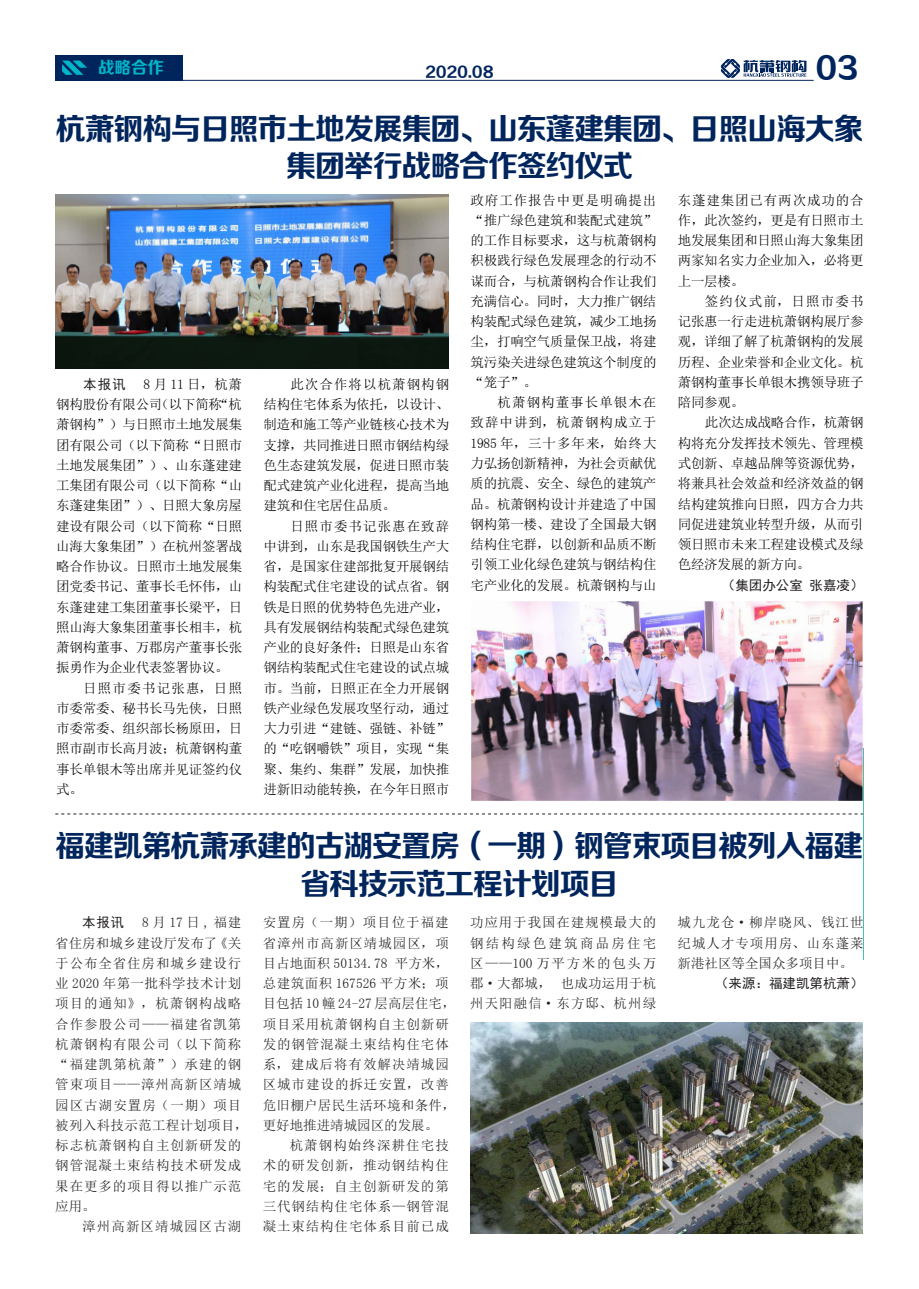
<style>
.page{position:relative;width:919px;height:1289px;background:#fff}
.page>*{position:absolute;margin:0;border:0;box-sizing:border-box;transform-origin:0 0}
.t1{font:30px/37.5px "FZZCHJW GB1 0";letter-spacing:-.04em;color:#00255d;text-align:center}
.t2{font:16.5px "FZZCHJW GB1 0";color:#00b5c8}
.t3{font:15px "FZZCHJW GB1 0";color:#00255d}
.t4{font:13.5px/20.2px "Sim Sun";letter-spacing:-.02em;color:#000;text-align:justify}
.t5{font:13.5px/20.2px "Sim Sun";letter-spacing:.065em;color:#231f20;text-align:justify}
.t6{font:13.5px "Sim Hei";color:#231f20}
</style>
<div class="page">
<div style="left:87px;top:55px;width:95px;height:25px;background:#00255d"></div>
<hr style="left:55px;top:80px;width:758px;height:1px;background:#00255d">
<div style="left:55px;top:55px;width:32px;height:25px;background:#00255d"></div>
<svg style="left:62px;top:61px;width:25px;height:14px"></svg>
<svg style="left:720px;top:59px;width:86px;height:19px"></svg>
<svg style="left:55px;top:813px;width:808px;height:1px"></svg>
<img style="left:470px;top:1022px;width:392px;height:211px">
<hr style="left:863px;top:748px;width:1px;height:211px;background:#4dc0ad">
<img style="left:55px;top:194px;width:394px;height:175px">
<img style="left:471px;top:601px;width:391px;height:199px">
<p class="t2" style="left:98px;top:59px;width:67px">战略合作</p>
<p class="t3" style="left:425px;top:64px;width:70px">2020.08</p>
<h1 class="t1" style="left:815px;top:51px;width:44px">03</h1>
<h1 class="t1" style="left:56px;top:112px;width:809px">杭萧钢构与日照市土地发展集团、山东蓬建集团、日照山海大象集团举行战略合作签约仪式</h1>
<p class="t4" style="left:56px;top:374px;width:187px;text-indent:87px">8 月 11 日，杭萧钢构股份有限公司（以下简称“杭萧钢构”）与日照市土地发展集团有限公司（以下简称“日照市土地发展集团”）、山东蓬建建工集团有限公司（以下简称“山东蓬建集团”）、日照大象房屋建设有限公司（以下简称“日照山海大象集团”）在杭州签署战略合作协议。日照市土地发展集团党委书记、董事长毛怀伟，山东蓬建建工集团董事长梁平，日照山海大象集团董事长相丰，杭萧钢构董事、万郡房产董事长张振勇作为企业代表签署协议。</p>
<p class="t4" style="left:56px;top:677px;width:187px;text-indent:27px">日照市委书记张惠，日照市委常委、秘书长马先侠，日照市委常委、组织部长杨原田，日照市副市长高月波；杭萧钢构董事长单银木等出席并见证签约仪式。</p>
<p class="t6" style="left:83px;top:377px;width:44px">本报讯</p>
<p class="t4" style="left:263px;top:374px;width:187px;text-indent:27px">此次合作将以杭萧钢构钢结构住宅体系为依托，以设计、制造和施工等产业链核心技术为支撑，共同推进日照市钢结构绿色生态建筑发展，促进日照市装配式建筑产业化进程，提高当地建筑和住宅居住品质。</p>
<p class="t4" style="left:263px;top:515px;width:187px;text-indent:27px">日照市委书记张惠在致辞中讲到，山东是我国钢铁生产大省，是国家住建部批复开展钢结构装配式住宅建设的试点省。钢铁是日照的优势特色先进产业，具有发展钢结构装配式绿色建筑产业的良好条件；日照是山东省钢结构装配式住宅建设的试点城市。当前，日照正在全力开展钢铁产业绿色发展攻坚行动，通过大力引进“建链、强链、补链”的“吃钢嚼铁”项目，实现“集聚、集约、集群”发展，加快推进新旧动能转换，在今年日照市</p>
<p class="t4" style="left:470px;top:190px;width:187px">政府工作报告中更是明确提出“推广绿色建筑和装配式建筑”的工作目标要求，这与杭萧钢构积极践行绿色发展理念的行动不谋而合，与杭萧钢构合作让我们充满信心。同时，大力推广钢结构装配式绿色建筑，减少工地扬尘，打响空气质量保卫战，将建筑污染关进绿色建筑这个制度的“笼子”。</p>
<p class="t4" style="left:470px;top:392px;width:187px;text-indent:27px">杭萧钢构董事长单银木在致辞中讲到，杭萧钢构成立于1985 年，三十多年来，始终大力弘扬创新精神，为社会贡献优质的抗震、安全、绿色的建筑产品。杭萧钢构设计并建造了中国钢构第一楼、建设了全国最大钢结构住宅群，以创新和品质不断引领工业化绿色建筑与钢结构住宅产业化的发展。杭萧钢构与山</p>
<p class="t4" style="left:677px;top:190px;width:187px">东蓬建集团已有两次成功的合作，此次签约，更是有日照市土地发展集团和日照山海大象集团两家知名实力企业加入，必将更上一层楼。</p>
<p class="t4" style="left:677px;top:291px;width:187px;text-indent:27px">签约仪式前，日照市委书记张惠一行走进杭萧钢构展厅参观，详细了解了杭萧钢构的发展历程、企业荣誉和企业文化。杭萧钢构董事长单银木携领导班子陪同参观。</p>
<p class="t4" style="left:677px;top:412px;width:187px;text-indent:27px">此次达成战略合作，杭萧钢构将充分发挥技术领先、管理模式创新、卓越品牌等资源优势，将兼具社会效益和经济效益的钢结构建筑推向日照，四方合力共同促进建筑业转型升级，从而引领日照市未来工程建设模式及绿色经济发展的新方向。</p>
<p class="t6" style="left:721px;top:578px;width:143px">（集团办公室 张嘉凌）</p>
<h1 class="t1" style="left:55px;top:829px;width:809px">福建凯第杭萧承建的古湖安置房（一期）钢管束项目被列入福建省科技示范工程计划项目</h1>
<p class="t5" style="left:55px;top:912px;width:194px;text-align:left;text-indent:87px">8月17日,福建省住房和城乡建设厅发布了《关于公布全省住房和城乡建设行业 2020 年第一批科学技术计划项目的通知》，杭萧钢构战略合作参股公司——福建省凯第杭萧钢构有限公司（以下简称“福建凯第杭萧”）承建的钢管束项目——漳州高新区靖城园区古湖安置房（一期）项目被列入科技示范工程计划项目，标志杭萧钢构自主创新研发的钢管混凝土束结构技术研发成果在更多的项目得以推广示范应用。</p>
<p class="t5" style="left:82px;top:1216px;width:161px">漳州高新区靖城园区古湖</p>
<p class="t6" style="left:82px;top:915px;width:43px">本报讯</p>
<p class="t5" style="left:263px;top:912px;width:194px;text-align:left">安置房（一期）项目位于福建省漳州市高新区靖城园区，项目占地面积 50134.78 平方米，总建筑面积 167526 平方米；项目包括 10 幢 24-27 层高层住宅，项目采用杭萧钢构自主创新研发的钢管混凝土束结构住宅体系，建成后将有效解决靖城园区城市建设的拆迁安置，改善危旧棚户居民生活环境和条件，更好地推进靖城园区的发展。</p>
<p class="t5" style="left:263px;top:1135px;width:188px;text-indent:27px">杭萧钢构始终深耕住宅技术的研发创新，推动钢结构住宅的发展；自主创新研发的第三代钢结构住宅体系—钢管混凝土束结构住宅体系目前已成</p>
<p class="t5" style="left:470px;top:912px;width:188px">功应用于我国在建规模最大的钢结构绿色建筑商品房住宅区——100 万平方米的包头万郡·大都城， 也成功运用于杭州天阳融信·东方邸、杭州绿</p>
<p class="t5" style="left:677px;top:912px;width:188px">城九龙仓·柳岸晓风、钱江世纪城人才专项用房、山东蓬莱新港社区等全国众多项目中。</p>
<p class="t6" style="left:715px;top:976px;width:150px">（来源：福建凯第杭萧）</p>
</div>
